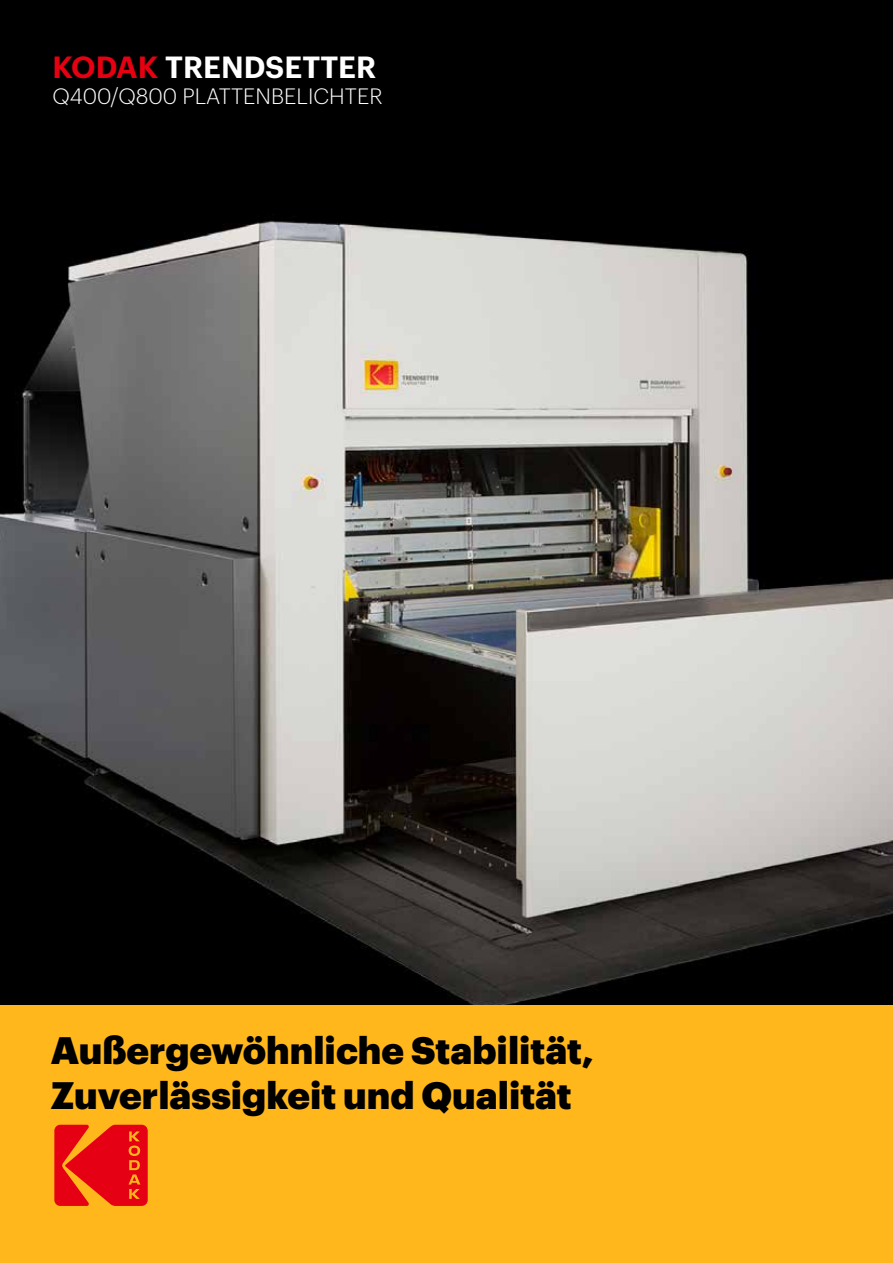
<style>
.page{position:relative;width:893px;height:1263px;background:#fff}
.page>*{position:absolute;margin:0;border:0;box-sizing:border-box;transform-origin:0 0}
.t1{font:900 37.5px/45px "Graphik";color:#000}
.t2{font:600 30px "Graphik";color:#fff}
.t3{font:300 21.75px "Graphik";color:#fff}
.s1{color:#e60012}
</style>
<div class="page">
<img style="left:0;top:0;width:893px;height:1006px">
<div style="left:0;top:1006px;width:893px;height:257px;background:#ffb71b"></div>
<svg style="left:54px;top:1125px;width:94px;height:81px;background:#ea2214"></svg>
<p class="t2" style="left:52px;top:45px;width:325px"><span class="s1">KODAK</span> TRENDSETTER</p>
<p class="t3" style="left:52px;top:81px;width:332px">Q400/Q800 PLATTENBELICHTER</p>
<p class="t1" style="left:51px;top:1024px;width:544px">Außergewöhnliche Stabilität,<br>Zuverlässigkeit und Qualität</p>
</div>
